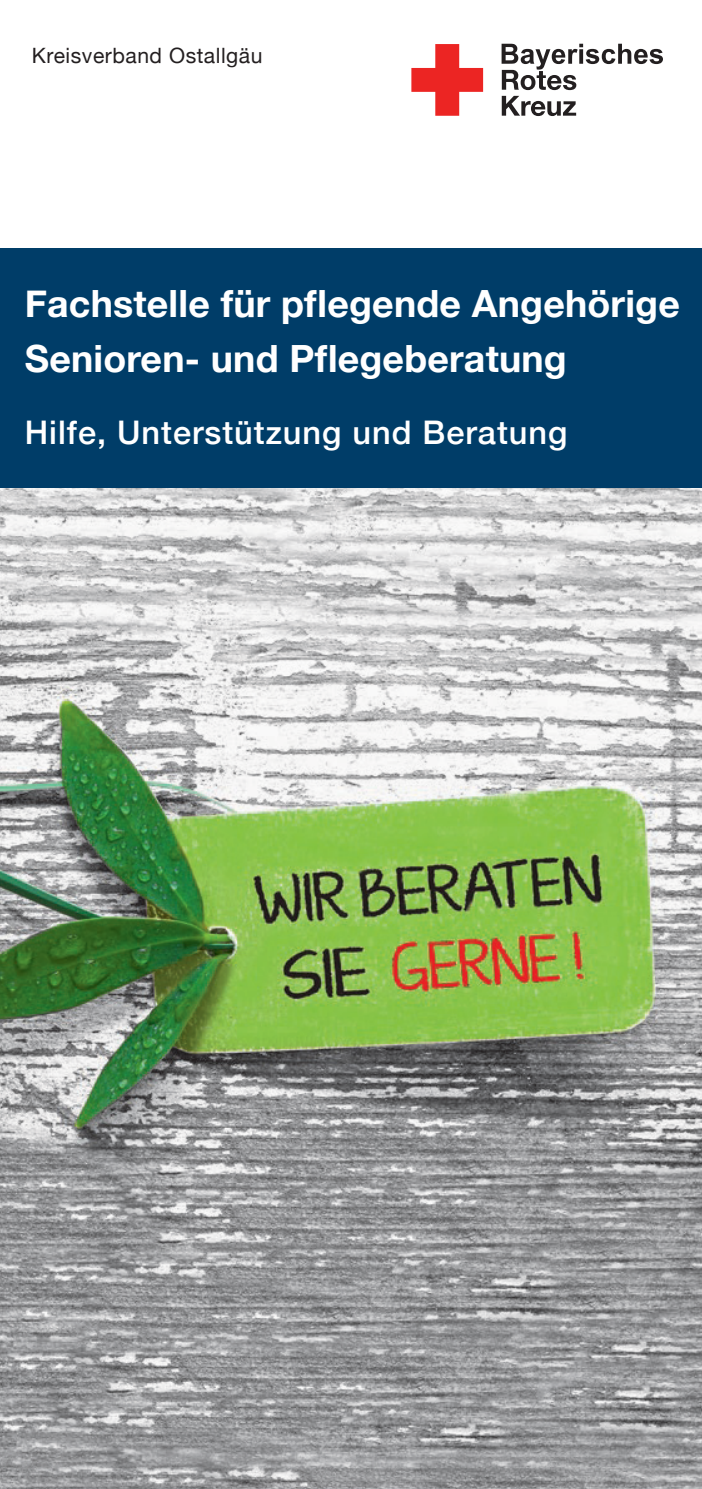
<style>
.page{position:relative;width:702px;height:1489px;background:#fff}
.page>*{position:absolute;margin:0;border:0;box-sizing:border-box;transform-origin:0 0}
.t1{font:700 37.5px/55.5px "Helvetica Neue";letter-spacing:.005em;color:#fff}
.t2{font:500 32.5px "Helvetica Neue";letter-spacing:.03em;color:#fff}
.t3{font:21px "Helvetica Neue";letter-spacing:.025em;color:#231f20}
</style>
<div class="page">
<svg style="left:411px;top:44px;width:72px;height:72px"></svg>
<svg style="left:501px;top:96px;width:75px;height:20px"></svg>
<svg style="left:501px;top:44px;width:162px;height:46px"></svg>
<div style="left:0;top:248px;width:702px;height:248px;background:#003d68"></div>
<img style="left:0;top:489px;width:701px;height:999px">
<p class="t3" style="left:32px;top:47px;width:232px">Kreisverband Ostallgäu</p>
<p class="t1" style="left:25px;top:276px;width:656px">Fachstelle für pflegende Angehörige<br>Senioren- und Pflegeberatung</p>
<p class="t2" style="left:25px;top:420px;width:544px">Hilfe, Unterstützung und Beratung</p>
</div>
